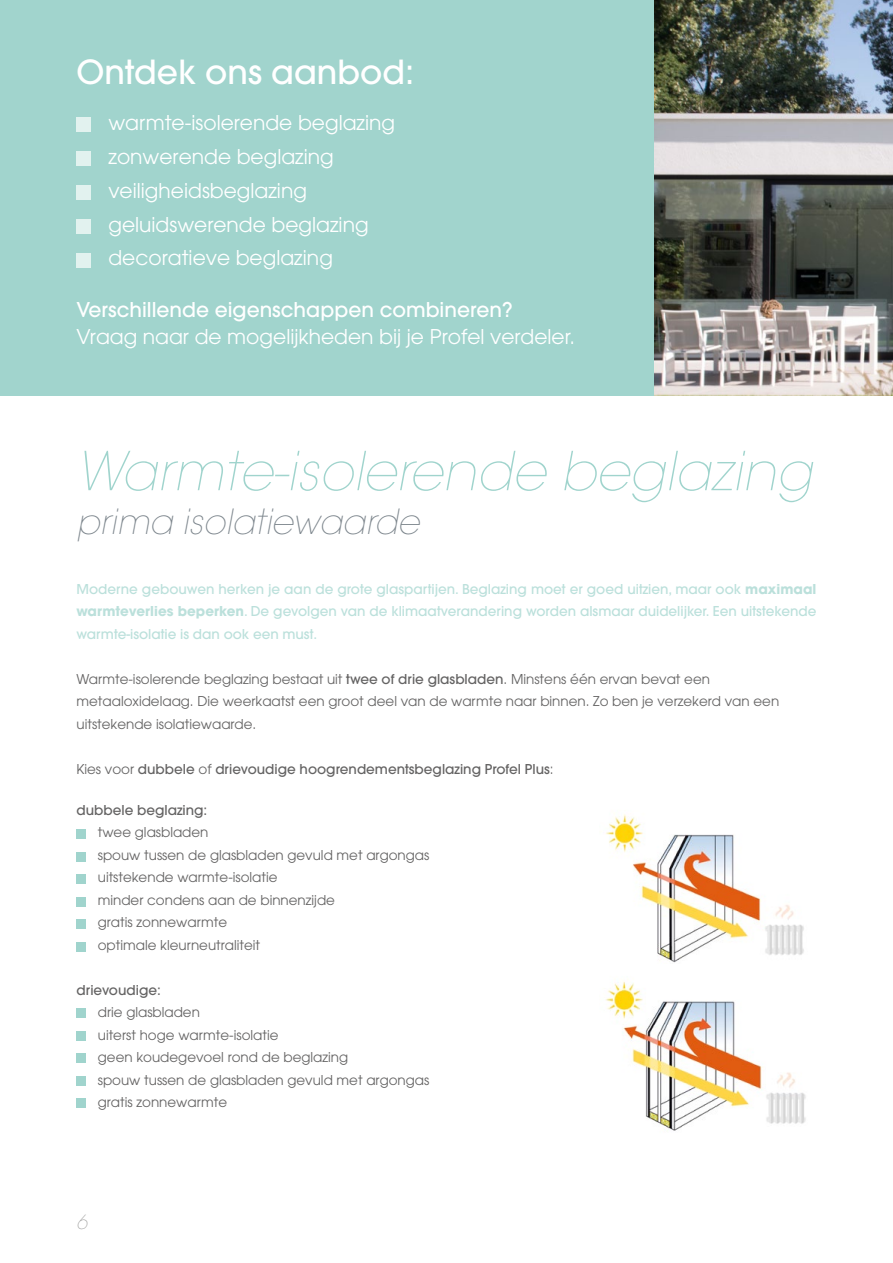
<style>
.page{position:relative;width:893px;height:1263px;background:#fff}
.page>*{position:absolute;margin:0;border:0;box-sizing:border-box;transform-origin:0 0}
.t1{font:italic 200 53.25px "Avant Garde";color:#a0d4cd}
.t2{font:italic 200 34.5px "Avant Garde";color:#7c858c}
.t3{font:500 33px "Avant Garde";color:#fff}
.t4{font:20.25px/33.8px "Avant Garde LT";color:#fff}
.t5{font:500 20.25px "Avant Garde";color:#fff}
.t6{font:italic 200 19.5px "Avant Garde";color:#9d9d9c}
.t7{font:13.5px/22.5px "Avant Garde LT";color:#646363}
.t8{font:500 13.5px/22.5px "Avant Garde";color:#bbe0db;text-align:justify}
.t9{font:500 13.5px "Avant Garde LT";color:#646363}
.s1{font-family:"Avant Garde LT";font-weight:700}
.s2{font-weight:500}
.s3{font-weight:400}
</style>
<div class="page">
<div style="left:0;top:0;width:893px;height:395px;background:#a1d4cd"></div>
<img style="left:655px;top:0;width:238px;height:395px">
<div style="left:77px;top:1009px;width:9px;height:9px;background:#a0d4cd"></div>
<div style="left:77px;top:1032px;width:9px;height:9px;background:#a0d4cd"></div>
<div style="left:77px;top:1054px;width:9px;height:9px;background:#a0d4cd"></div>
<div style="left:77px;top:1076px;width:9px;height:10px;background:#a0d4cd"></div>
<div style="left:77px;top:1098px;width:9px;height:10px;background:#a0d4cd"></div>
<div style="left:77px;top:830px;width:9px;height:9px;background:#a0d4cd"></div>
<div style="left:77px;top:853px;width:9px;height:9px;background:#a0d4cd"></div>
<div style="left:77px;top:874px;width:9px;height:10px;background:#a0d4cd"></div>
<div style="left:77px;top:897px;width:9px;height:10px;background:#a0d4cd"></div>
<div style="left:77px;top:919px;width:9px;height:10px;background:#a0d4cd"></div>
<div style="left:77px;top:942px;width:9px;height:10px;background:#a0d4cd"></div>
<img style="left:606px;top:814px;width:198px;height:149px">
<img style="left:606px;top:981px;width:200px;height:150px">
<div style="left:77px;top:117px;width:14px;height:14px;background:#e2f2ef"></div>
<div style="left:77px;top:152px;width:14px;height:14px;background:#e2f2ef"></div>
<div style="left:77px;top:186px;width:14px;height:14px;background:#e2f2ef"></div>
<div style="left:77px;top:219px;width:14px;height:14px;background:#e2f2ef"></div>
<div style="left:77px;top:253px;width:14px;height:14px;background:#e2f2ef"></div>
<h3 class="t3" style="left:77px;top:52px;width:339px">Ontdek ons aanbod:</h3>
<h3 class="t4" style="left:108px;top:106px;width:288px">warmte-isolerende beglazing zonwerende beglazing veiligheidsbeglazing geluidswerende beglazing decoratieve beglazing</h3>
<h3 class="t5" style="left:77px;top:297px;width:438px">Verschillende eigenschappen combineren?</h3>
<h3 class="t4" style="left:77px;top:320px;width:500px">Vraag naar de mogelijkheden bij je Profel verdeler.</h3>
<h1 class="t1" style="left:77px;top:440px;width:737px">Warmte-isolerende beglazing</h1>
<h2 class="t2" style="left:77px;top:501px;width:344px">prima isolatiewaarde</h2>
<p class="t8" style="left:77px;top:578px;width:741px">Moderne gebouwen herken je aan de grote glaspartijen. Beglazing moet er goed uitzien, maar ook <span class="s1">maximaal warmteverlies beperken</span>. De gevolgen van de klimaatverandering worden alsmaar duidelijker. Een uitstekende warmte-isolatie is dan ook een must.</p>
<p class="t7" style="left:77px;top:667px;width:704px">Warmte-isolerende beglazing bestaat uit <span class="s2">twee of drie glasbladen</span>. Minstens één ervan bevat een metaaloxidelaag. Die weerkaatst een groot deel van de warmte naar binnen. Zo ben je verzekerd van een uitstekende isolatiewaarde.</p>
<p class="t9" style="left:77px;top:760px;width:478px"><span class="s3">Kies voor</span> dubbele <span class="s3">of</span> drievoudige hoogrendementsbeglazing Profel Plus<span class="s3">:</span></p>
<p class="t9" style="left:77px;top:801px;width:132px">dubbele beglazing:</p>
<p class="t7" style="left:98px;top:821px;width:333px">twee glasbladen<br>spouw tussen de glasbladen gevuld met argongas uitstekende warmte-isolatie<br>minder condens aan de binnenzijde<br>gratis zonnewarmte<br>optimale kleurneutraliteit</p>
<p class="t9" style="left:77px;top:982px;width:86px">drievoudige:</p>
<p class="t7" style="left:98px;top:1001px;width:333px">drie glasbladen<br>uiterst hoge warmte-isolatie<br>geen koudegevoel rond de beglazing<br>spouw tussen de glasbladen gevuld met argongas gratis zonnewarmte</p>
<h3 class="t6" style="left:77px;top:1211px;width:12px">6</h3>
</div>
